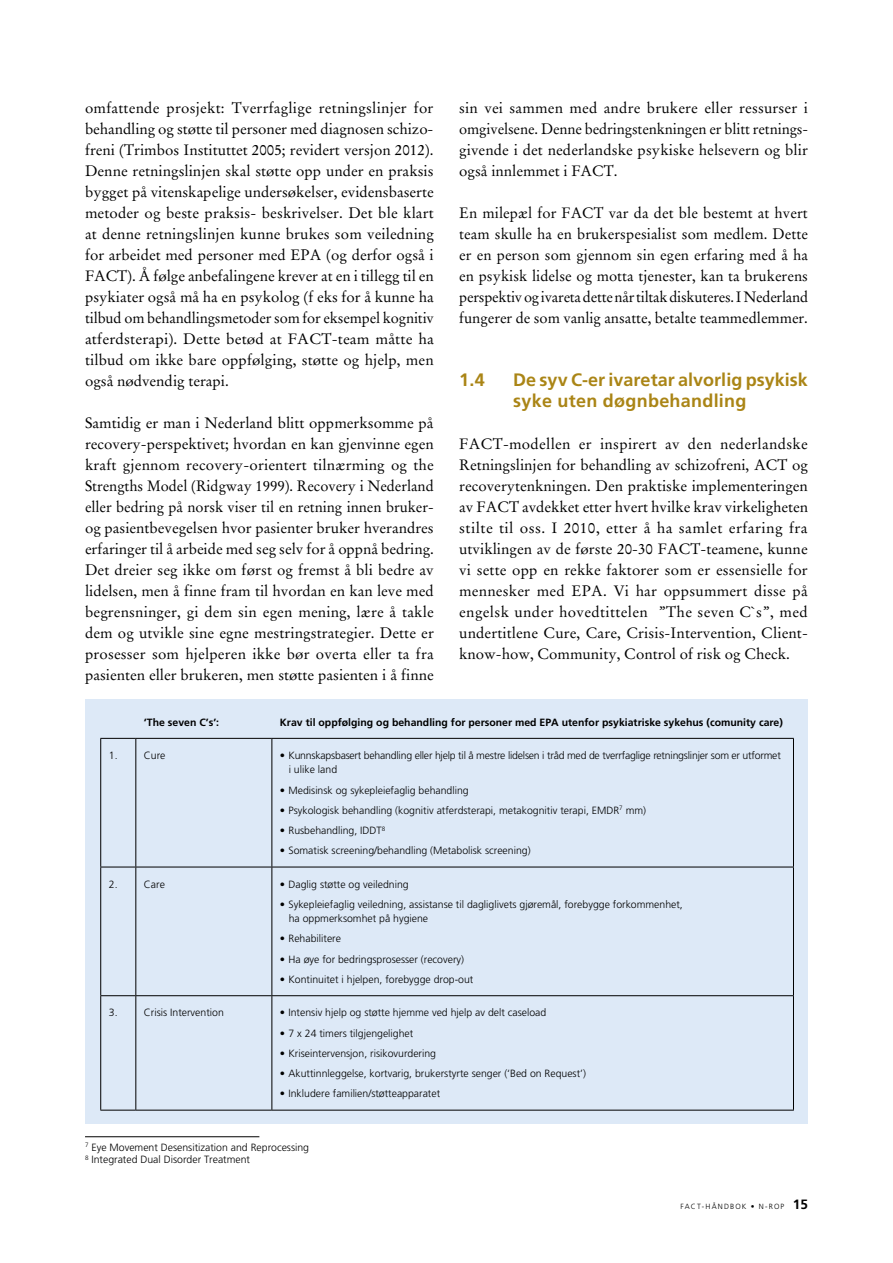
<style>
.page{position:relative;width:893px;height:1263px;background:#fff}
.page>*{position:absolute;margin:0;border:0;box-sizing:border-box;transform-origin:0 0}
.t1{font:700 18px/21px "Frutiger LT Std";color:#aa8516;text-align:center}
.t2{font:15px/21px "Stempel Garamond LT Std";color:#000;text-align:justify}
.t3{font:300 10.5px/14.2px "Frutiger LT Std";color:#000}
.t4{font:300 10.5px/14.2px "Frutiger LT Std";letter-spacing:-.02em;color:#000}
.t5{font:700 10.5px "Frutiger LT Std";color:#000}
.t6{font:300 7.5px "Frutiger LT Std";letter-spacing:.15em;color:#000}
.s1{font-weight:700;font-size:13.5px}
</style>
<div class="page">
<div style="left:85px;top:699px;width:723px;height:424px;background:#dde9f7"></div>
<hr style="left:100px;top:738px;width:36px;height:1px;background:#000">
<hr style="left:136px;top:738px;width:136px;height:1px;background:#000">
<hr style="left:135px;top:739px;width:1px;height:128px;background:#000">
<hr style="left:272px;top:738px;width:522px;height:1px;background:#000">
<hr style="left:271px;top:739px;width:1px;height:128px;background:#000">
<hr style="left:793px;top:739px;width:1px;height:128px;background:#000">
<hr style="left:100px;top:867px;width:36px;height:1px;background:#000">
<hr style="left:136px;top:867px;width:136px;height:1px;background:#000">
<hr style="left:135px;top:867px;width:1px;height:128px;background:#000">
<hr style="left:272px;top:867px;width:522px;height:1px;background:#000">
<hr style="left:271px;top:867px;width:1px;height:128px;background:#000">
<hr style="left:793px;top:867px;width:1px;height:128px;background:#000">
<hr style="left:100px;top:995px;width:36px;height:1px;background:#000">
<hr style="left:136px;top:995px;width:136px;height:1px;background:#000">
<hr style="left:135px;top:996px;width:1px;height:114px;background:#000">
<hr style="left:272px;top:995px;width:522px;height:1px;background:#000">
<hr style="left:271px;top:996px;width:1px;height:114px;background:#000">
<hr style="left:793px;top:996px;width:1px;height:114px;background:#000">
<hr style="left:100px;top:1110px;width:36px;height:1px;background:#000">
<hr style="left:136px;top:1110px;width:136px;height:1px;background:#000">
<hr style="left:272px;top:1110px;width:522px;height:1px;background:#000">
<hr style="left:100px;top:739px;width:1px;height:128px;background:#000">
<hr style="left:100px;top:867px;width:1px;height:128px;background:#000">
<hr style="left:100px;top:996px;width:1px;height:114px;background:#000">
<hr style="left:85px;top:1136px;width:174px;height:1px;background:#000">
<p class="t2" style="left:85px;top:98px;width:350px">omfattende prosjekt: Tverrfaglige retningslinjer for behandling og støtte til personer med diagnosen schizo&shy;freni (Trimbos Instituttet 2005; revidert versjon 2012).<br>Denne retningslinjen skal støtte opp under en praksis bygget på vitenskapelige undersøkelser, evidensbaserte metoder og beste praksis- beskrivelser. Det ble klart at denne retningslinjen kunne brukes som veiledning for arbeidet med personer med EPA (og derfor også i FACT). Å følge anbefalingene krever at en i tillegg til en psykiater også må ha en psykolog (f eks for å kunne ha tilbud om behandlingsmetoder som for eksempel kognitiv atferdsterapi). Dette betød at FACT-team måtte ha tilbud om ikke bare oppfølging, støtte og hjelp, men også nødvendig terapi.</p>
<p class="t2" style="left:85px;top:413px;width:350px">Samtidig er man i Nederland blitt oppmerksomme på recovery-perspektivet; hvordan en kan gjenvinne egen kraft gjennom recovery-orientert tilnærming og the Strengths Model (Ridgway 1999). Recovery i Nederland eller bedring på norsk viser til en retning innen bruker&shy;og pasientbevegelsen hvor pasienter bruker hverandres erfaringer til å arbeide med seg selv for å oppnå bedring.<br>Det dreier seg ikke om først og fremst å bli bedre av lidelsen, men å finne fram til hvordan en kan leve med begrensninger, gi dem sin egen mening, lære å takle dem og utvikle sine egne mestringstrategier. Dette er prosesser som hjelperen ikke bør overta eller ta fra pasienten eller brukeren, men støtte pasienten i å finne</p>
<p class="t2" style="left:459px;top:98px;width:350px">sin vei sammen med andre brukere eller ressurser i omgivelsene. Denne bedringstenkningen er blitt retnings&shy;givende i det nederlandske psykiske helsevern og blir også innlemmet i FACT.</p>
<p class="t2" style="left:459px;top:203px;width:350px">En milepæl for FACT var da det ble bestemt at hvert team skulle ha en brukerspesialist som medlem. Dette er en person som gjennom sin egen erfaring med å ha en psykisk lidelse og motta tjenester, kan ta brukerens perspektiv og ivareta dette når tiltak diskuteres. I Nederland fungerer de som vanlig ansatte, betalte teammedlemmer.</p>
<p class="t1" style="left:459px;top:370px;width:350px">1.4 De syv C-er ivaretar alvorlig psykisk syke uten døgnbehandling</p>
<p class="t2" style="left:459px;top:434px;width:350px">FACT-modellen er inspirert av den nederlandske Retningslinjen for behandling av schizofreni, ACT og recoverytenkningen. Den praktiske implementeringen av FACT avdekket etter hvert hvilke krav virkeligheten stilte til oss. I 2010, etter å ha samlet erfaring fra utviklingen av de første 20-30 FACT-teamene, kunne vi sette opp en rekke faktorer som er essensielle for mennesker med EPA. Vi har oppsummert disse på engelsk under hovedtittelen ”The seven C`s”, med undertitlene Cure, Care, Crisis-Intervention, Client&shy;know-how, Community, Control of risk og Check.</p>
<p class="t5" style="left:144px;top:716px;width:77px">‘The seven C’s’:</p>
<p class="t5" style="left:280px;top:716px;width:504px">Krav til oppfølging og behandling for personer med EPA utenfor psykiatriske sykehus (comunity care)</p>
<p class="t3" style="left:109px;top:748px;width:10px">1.</p>
<p class="t3" style="left:144px;top:748px;width:23px">Cure</p>
<p class="t4" style="left:289px;top:748px;width:494px;text-indent:-9px">• Kunnskapsbasert behandling eller hjelp til å mestre lidelsen i tråd med de tverrfaglige retningslinjer som er utformet i ulike land</p>
<p class="t3" style="left:280px;top:783px;width:190px">• Medisinsk og sykepleiefaglig behandling</p>
<p class="t3" style="left:280px;top:803px;width:368px">• Psykologisk behandling (kognitiv atferdsterapi, metakognitiv terapi, EMDR<sup>7</sup> mm)</p>
<p class="t3" style="left:280px;top:823px;width:107px">• Rusbehandling, IDDT<sup>8</sup></p>
<p class="t3" style="left:280px;top:844px;width:252px">• Somatisk screening/behandling (Metabolisk screening)</p>
<p class="t3" style="left:109px;top:877px;width:10px">2.</p>
<p class="t3" style="left:144px;top:877px;width:22px">Care</p>
<p class="t3" style="left:280px;top:877px;width:130px">• Daglig støtte og veiledning</p>
<p class="t3" style="left:289px;top:897px;width:396px;text-indent:-9px">• Sykepleiefaglig veiledning, assistanse til dagliglivets gjøremål, forebygge forkommenhet, ha oppmerksomhet på hygiene</p>
<p class="t3" style="left:280px;top:932px;width:63px">• Rehabilitere</p>
<p class="t3" style="left:280px;top:952px;width:186px">• Ha øye for bedringsprosesser (recovery)</p>
<p class="t3" style="left:280px;top:972px;width:195px">• Kontinuitet i hjelpen, forebygge drop-out</p>
<p class="t3" style="left:109px;top:1006px;width:10px">3.</p>
<p class="t3" style="left:144px;top:1006px;width:81px">Crisis Intervention</p>
<p class="t3" style="left:280px;top:1006px;width:268px">• Intensiv hjelp og støtte hjemme ved hjelp av delt caseload</p>
<p class="t3" style="left:280px;top:1026px;width:135px">• 7 x 24 timers tilgjengelighet</p>
<p class="t3" style="left:280px;top:1046px;width:158px">• Kriseintervensjon, risikovurdering</p>
<p class="t3" style="left:280px;top:1066px;width:308px">• Akuttinnleggelse, kortvarig, brukerstyrte senger (‘Bed on Request’)</p>
<p class="t3" style="left:280px;top:1087px;width:162px">• Inkludere familien/støtteapparatet</p>
<p class="t3" style="left:85px;top:1141px;width:226px;line-height:12.8px"><sup>7</sup> Eye Movement Desensitization and Reprocessing<br><sup>8</sup> Integrated Dual Disorder Treatment</p>
<p class="t6" style="left:680px;top:1202px;width:129px">fACT-Håndbok • N-ROP <span class="s1">15</span></p>
</div>
